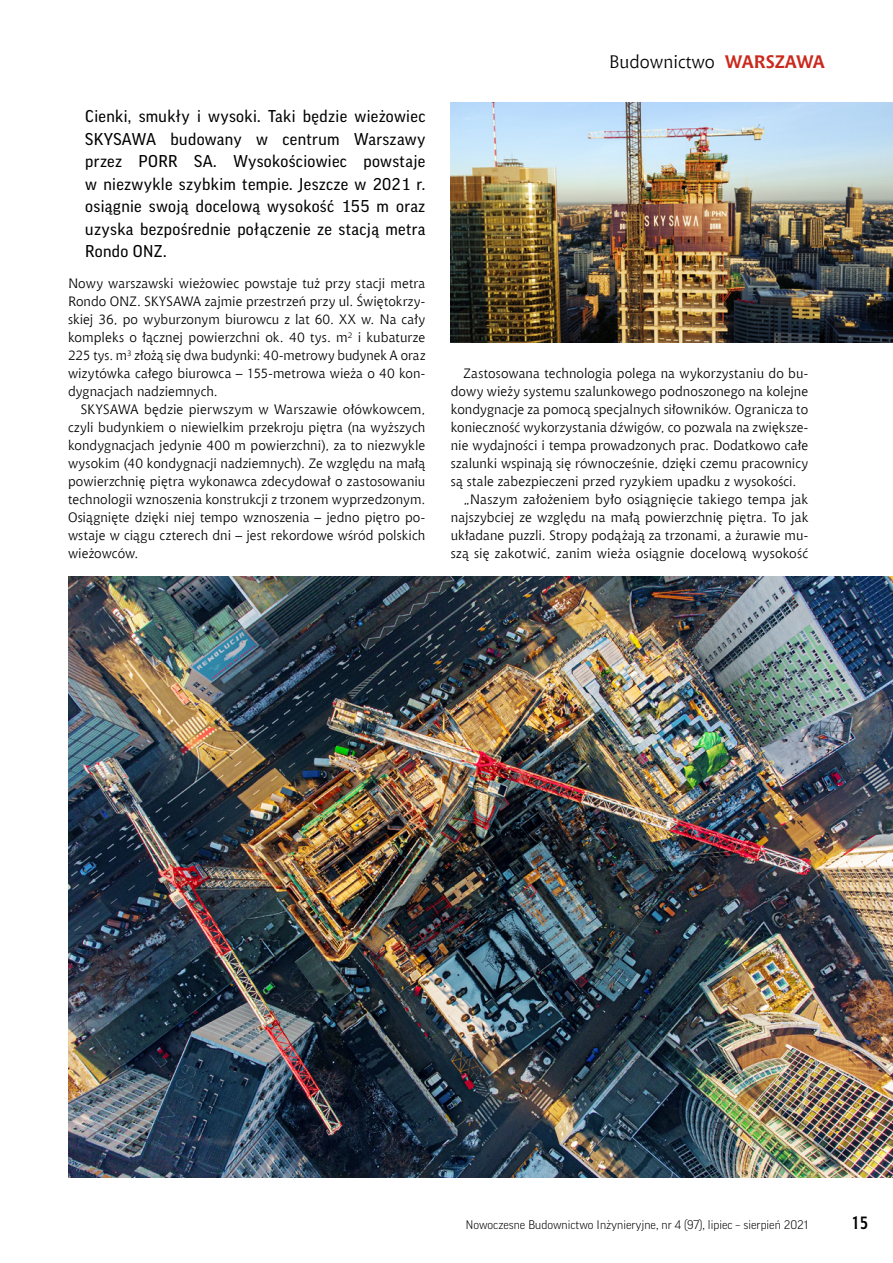
<style>
.page{position:relative;width:893px;height:1263px;background:#fff}
.page>*{position:absolute;margin:0;border:0;box-sizing:border-box;transform-origin:0 0}
.t1{font:18px "Chianti EU";color:#000}
.t2{font:700 18px "Aerton Cnd EFN";color:#000}
.t3{font:16.5px/22.5px "Good Pro";letter-spacing:.02em;color:#000;text-align:justify}
.t4{font:13.5px/18px "Chianti EU";letter-spacing:.005em;color:#000;text-align:justify}
.t5{font:300 12px "Good Pro";color:#000}
.s1{font-weight:700;color:#ca291d}
</style>
<div class="page">
<img style="left:68px;top:577px;width:825px;height:601px">
<img style="left:451px;top:102px;width:442px;height:240px">
<p class="t3" style="left:85px;top:105px;width:342px">Cienki, smukły i wysoki. Taki będzie wieżowiec SKYSAWA budowany w centrum Warszawy przez PORR SA. Wysokościowiec powstaje w niezwykle szybkim tempie. Jeszcze w 2021 r. osiągnie swoją docelową wysokość 155 m oraz uzyska bezpośrednie połączenie ze stacją metra Rondo ONZ.</p>
<p class="t4" style="left:68px;top:274px;width:359px">Nowy warszawski wieżowiec powstaje tuż przy stacji metra Rondo ONZ. SKYSAWA zajmie przestrzeń przy ul. Świętokrzy&shy;skiej 36, po wyburzonym biurowcu z lat 60. XX w. Na cały kompleks o łącznej powierzchni ok. 40 tys. m<sup>2</sup> i kubaturze 225 tys. m<sup>3</sup> złożą się dwa budynki: 40-metrowy budynek A oraz wizytówka całego biurowca – 155-metrowa wieża o 40 kon&shy;dygnacjach nadziemnych.</p>
<p class="t4" style="left:68px;top:400px;width:359px;text-indent:13px">SKYSAWA będzie pierwszym w Warszawie ołówkowcem, czyli budynkiem o niewielkim przekroju piętra (na wyższych kondygnacjach jedynie 400 m powierzchni), za to niezwykle wysokim (40 kondygnacji nadziemnych). Ze względu na małą powierzchnię piętra wykonawca zdecydował o zastosowaniu technologii wznoszenia konstrukcji z trzonem wyprzedzonym.<br>Osiągnięte dzięki niej tempo wznoszenia – jedno piętro po&shy;wstaje w ciągu czterech dni – jest rekordowe wśród polskich wieżowców.</p>
<h1 class="t1" style="left:609px;top:51px;width:217px">Budownictwo <span class="s1">WARSZAWA</span></h1>
<p class="t4" style="left:464px;top:364px;width:346px">Zastosowana technologia polega na wykorzystaniu do bu-</p>
<p class="t4" style="left:451px;top:382px;width:359px">dowy wieży systemu szalunkowego podnoszonego na kolejne</p>
<p class="t4" style="left:451px;top:400px;width:359px">kondygnacje za pomocą specjalnych siłowników. Ogranicza to</p>
<p class="t4" style="left:451px;top:418px;width:359px">konieczność wykorzystania dźwigów, co pozwala na zwiększe-</p>
<p class="t4" style="left:451px;top:436px;width:359px">nie wydajności i tempa prowadzonych prac. Dodatkowo całe</p>
<p class="t4" style="left:451px;top:454px;width:359px">szalunki wspinają się równocześnie, dzięki czemu pracownicy</p>
<p class="t4" style="left:451px;top:472px;width:347px">są stale zabezpieczeni przed ryzykiem upadku z wysokości.</p>
<p class="t4" style="left:464px;top:490px;width:346px">„Naszym założeniem było osiągnięcie takiego tempa jak</p>
<p class="t4" style="left:451px;top:508px;width:359px">najszybciej ze względu na małą powierzchnię piętra. To jak</p>
<p class="t4" style="left:451px;top:526px;width:359px">układane puzzli. Stropy podążają za trzonami, a żurawie mu-</p>
<p class="t4" style="left:451px;top:544px;width:359px">szą się zakotwić, zanim wieża osiągnie docelową wysokość</p>
<p class="t5" style="left:466px;top:1218px;width:344px">Nowoczesne Budownictwo Inżynieryjne, nr 4 (97), lipiec – sierpień 2021</p>
<h1 class="t2" style="left:851px;top:1212px;width:18px">15</h1>
</div>
